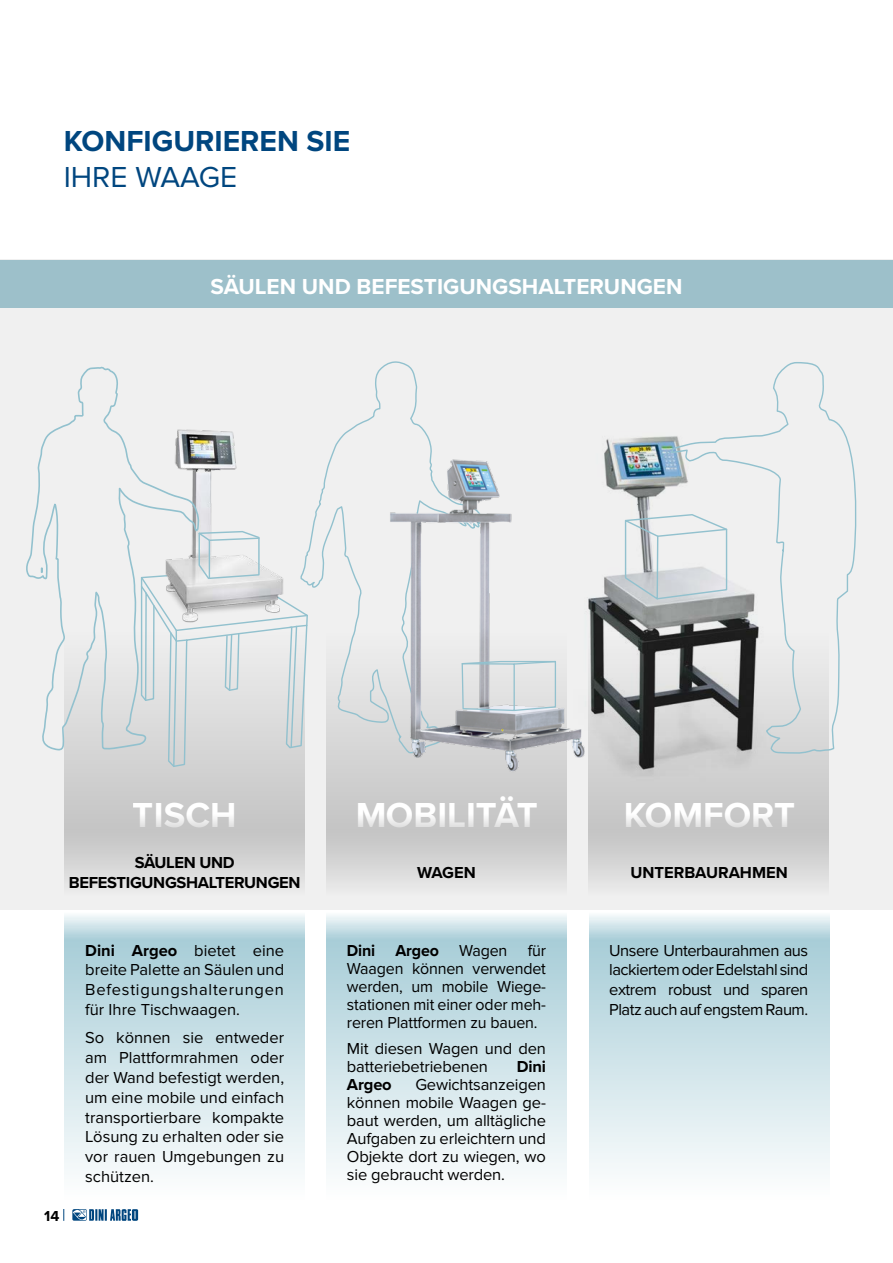
<style>
.page{position:relative;width:893px;height:1263px;background:#fff}
.page>*{position:absolute;margin:0;border:0;box-sizing:border-box;transform-origin:0 0}
.t1{font:700 36px "Proxima Nova";color:#fff}
.t2{font:700 30px "Proxima Nova";color:#00467f}
.t3{font:30px "Proxima Nova";color:#00467f}
.t4{font:700 22.5px "Proxima Nova";color:#fff}
.t5{font:16.5px/19.8px "Proxima Nova";letter-spacing:-.01em;color:#000;text-align:justify}
.t6{font:700 16.5px/19.8px "Proxima Nova";letter-spacing:-.02em;color:#000;text-align:center}
.t7{font:700 16.5px "Proxima Nova";color:#000}
.t8{font:700 15px "Proxima Nova";color:#000}
.s1{font-weight:700}
</style>
<div class="page">
<svg style="left:63px;top:1209px;width:1px;height:12px"></svg>
<svg style="left:72px;top:1209px;width:66px;height:12px"></svg>
<div style="left:0;top:259px;width:893px;height:651px;background:#f0f0f0"></div>
<div style="left:0;top:260px;width:893px;height:48px;background:#9dc0ca"></div>
<svg style="left:588px;top:754px;width:241px;height:130px;fill:#ccc"></svg>
<svg style="left:326px;top:755px;width:241px;height:129px;fill:#ccc"></svg>
<svg style="left:64px;top:751px;width:241px;height:133px;fill:#cdcdcd"></svg>
<svg style="left:64px;top:915px;width:241px;height:256px"></svg>
<svg style="left:326px;top:915px;width:241px;height:256px"></svg>
<svg style="left:589px;top:915px;width:241px;height:256px"></svg>
<svg style="left:311px;top:361px;width:121px;height:394px"></svg>
<img style="left:593px;top:436px;width:177px;height:350px">
<img style="left:201px;top:430px;width:36px;height:100px">
<img style="left:371px;top:447px;width:222px;height:342px">
<svg style="left:140px;top:530px;width:171px;height:238px"></svg>
<svg style="left:624px;top:513px;width:46px;height:88px"></svg>
<svg style="left:461px;top:660px;width:96px;height:52px"></svg>
<svg style="left:26px;top:366px;width:175px;height:385px"></svg>
<svg style="left:670px;top:362px;width:187px;height:392px"></svg>
<h2 class="t2" style="left:64px;top:119px;width:288px">KONFIGURIEREN SIE</h2>
<h2 class="t3" style="left:64px;top:160px;width:175px">IHRE WAAGE</h2>
<h3 class="t4" style="left:210px;top:270px;width:29px">Säulen</h3>
<h3 class="t4" style="left:302px;top:270px;width:17px">und</h3>
<h3 class="t4" style="left:357px;top:270px;width:327px">BEFESTIGUNGSHALTERUNGEN</h3>
<h1 class="t1" style="left:133px;top:788px;width:105px">TISCH</h1>
<h1 class="t1" style="left:355px;top:788px;width:184px">MOBILITÄT</h1>
<h1 class="t1" style="left:623px;top:788px;width:173px">KOMFORT</h1>
<p class="t6" style="left:69px;top:852px;width:233px">SÄULEN UND<br>BEFESTIGUNGSHALTERUNGEN</p>
<p class="t8" style="left:44px;top:1204px;width:17px">14</p>
<p class="t5" style="left:85px;top:940px;width:201px"><span class="s1">Dini Argeo</span> bietet eine breite Palette an Säulen und Befestigungshalterungen für Ihre Tischwaagen.</p>
<p class="t5" style="left:85px;top:1028px;width:201px">So können sie entweder am Plattformrahmen oder der Wand befestigt werden, um eine mobile und einfach transportierbare kompakte Lösung zu erhalten oder sie vor rauen Umgebungen zu schützen.</p>
<p class="t6" style="left:417px;top:862px;width:60px">WAGEN</p>
<p class="t7" style="left:630px;top:860px;width:159px">UNTERBAURAHMEN</p>
<p class="t5" style="left:347px;top:941px;width:201px;line-height:18px"><span class="s1">Dini Argeo</span> Wagen für Waagen können verwendet werden, um mobile Wiege&shy;stationen mit einer oder meh&shy;reren Plattformen zu bauen.</p>
<p class="t5" style="left:347px;top:1040px;width:200px;line-height:18px">Mit diesen Wagen und den batteriebetriebenen</p>
<p class="t6" style="left:517px;top:1056px;width:31px">Dini</p>
<p class="t5" style="left:347px;top:1076px;width:201px;line-height:18px;text-indent:68px">Gewichtsanzeigen können mobile Waagen ge&shy;baut werden, um alltägliche Aufgaben zu erleichtern und Objekte dort zu wiegen, wo sie gebraucht werden.</p>
<p class="t6" style="left:347px;top:1074px;width:46px">Argeo</p>
<p class="t5" style="left:609px;top:940px;width:201px">Unsere Unterbaurahmen aus lackiertem oder Edelstahl sind extrem robust und sparen Platz auch auf engstem Raum.</p>
</div>
